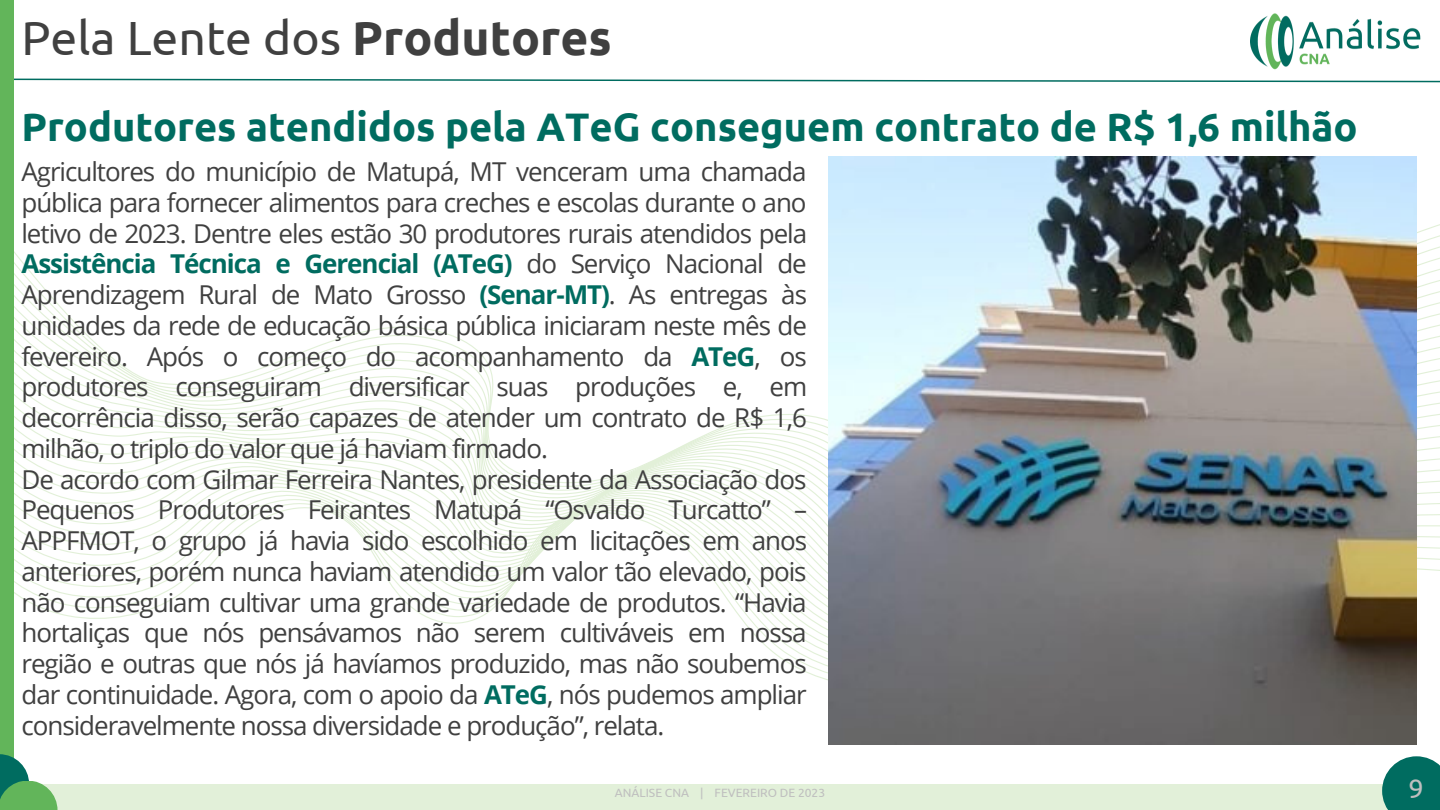
<style>
.page{position:relative;width:1440px;height:810px;background:#fff}
.page>*{position:absolute;margin:0;border:0;box-sizing:border-box;transform-origin:0 0}
.t1{font:48px "Ubuntu";color:#404040}
.t2{font:700 39.8px "Ubuntu";color:#006c60}
.t3{font:27px "Ubuntu";color:#bfbfbf}
.t4{font:26px/30.8px "Open Sans";letter-spacing:-.04em;color:#404040}
.t5{font:12px "Ubuntu";color:#bfbfbf}
.s1{font-weight:700}
.s2{font-weight:700;color:#006c60}
</style>
<div class="page">
<svg style="left:14px;top:229px;width:1426px;height:346px"></svg>
<img style="left:1250px;top:13px;width:171px;height:57px">
<div style="left:0;top:784px;width:1440px;height:26px;background:#e2f0d9"></div>
<div style="left:1382px;top:756px;width:58px;height:54px;background:#006c60"></div>
<svg style="left:14px;top:78px;width:1426px;height:5px"></svg>
<div style="left:0;top:0;width:14px;height:810px;background:#62b55a"></div>
<svg style="left:0;top:754px;width:29px;height:27px"></svg>
<svg style="left:0;top:781px;width:58px;height:29px;fill:#62b55a"></svg>
<img style="left:829px;top:156px;width:588px;height:588px">
<h1 class="t1" style="left:21px;top:10px;width:592px">Pela Lente dos <span class="s1">Produtores</span></h1>
<h2 class="t2" style="left:21px;top:103px;width:1338px">Produtores atendidos pela ATeG conseguem contrato de R$ 1,6 milhão</h2>
<p class="t4" style="left:21px;top:156px;width:787px">Agricultores do município de Matupá, MT venceram uma chamada pública para fornecer alimentos para creches e escolas durante o ano letivo de 2023. Dentre eles estão 30 produtores rurais atendidos pela <span class="s2">Assistência Técnica e Gerencial (ATeG)</span> do Serviço Nacional de Aprendizagem Rural de Mato Grosso <span class="s2">(Senar-MT)</span>. As entregas às unidades da rede de educação básica pública iniciaram neste mês de fevereiro. Após o começo do acompanhamento da <span class="s2">ATeG</span>, os produtores conseguiram diversificar suas produções e, em decorrência disso, serão capazes de atender um contrato de R$ 1,6 milhão, o triplo do valor que já haviam firmado.<br>De acordo com Gilmar Ferreira Nantes, presidente da Associação dos Pequenos Produtores Feirantes Matupá “Osvaldo Turcatto” – APPFMOT, o grupo já havia sido escolhido em licitações em anos anteriores, porém nunca haviam atendido um valor tão elevado, pois não conseguiam cultivar uma grande variedade de produtos. “Havia hortaliças que nós pensávamos não serem cultiváveis em nossa região e outras que nós já havíamos produzido, mas não soubemos dar continuidade. Agora, com o apoio da <span class="s2">ATeG</span>, nós pudemos ampliar consideravelmente nossa diversidade e produção”, relata.</p>
<p class="t5" style="left:615px;top:786px;width:212px">ANÁLISE CNA | FEVEREIRO DE 2023</p>
<p class="t3" style="left:1408px;top:773px;width:17px">9</p>
</div>
